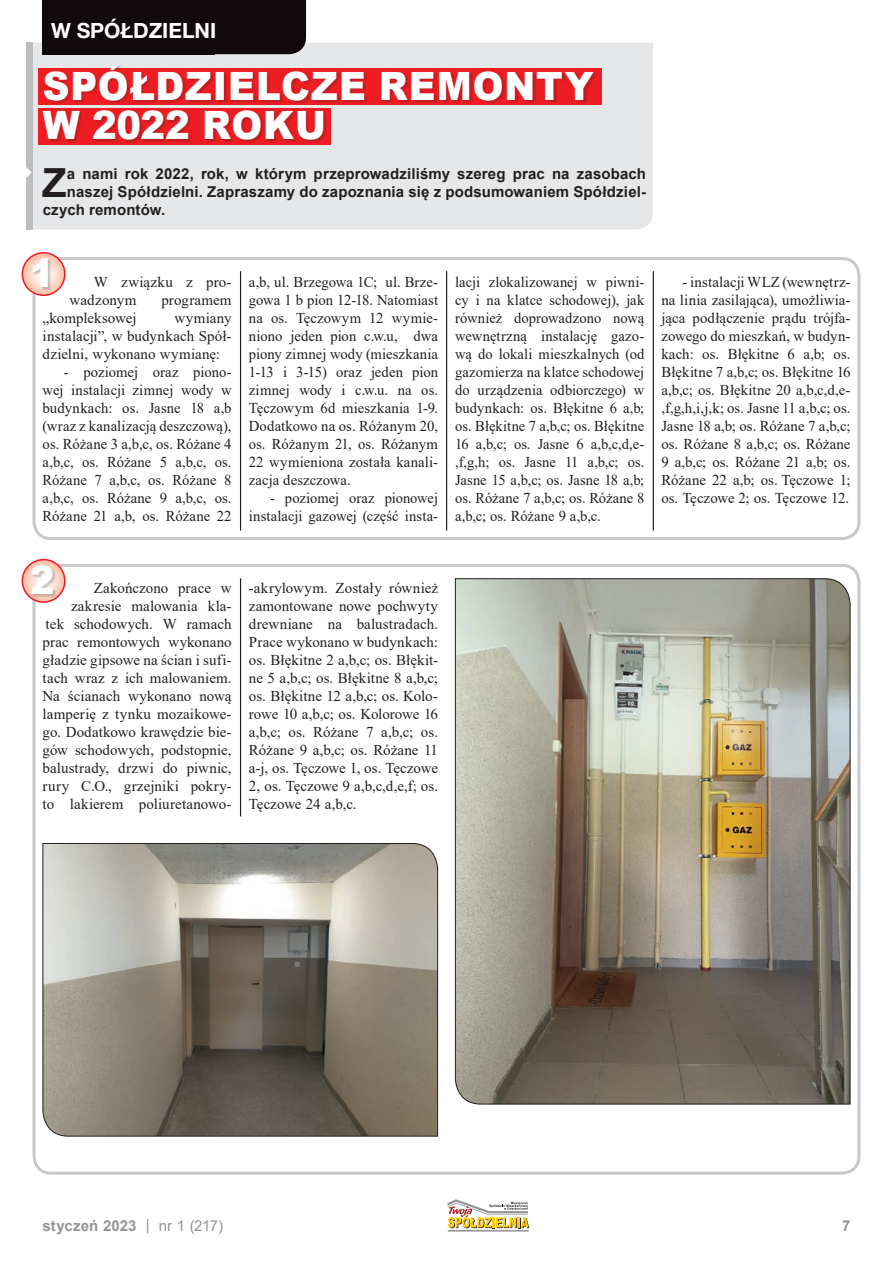
<style>
.page{position:relative;width:893px;height:1263px;background:#fff}
.page>*{position:absolute;margin:0;border:0;box-sizing:border-box;transform-origin:0 0}
.t1{font:700 40.2px "Arial";color:#231f20}
.t2{font:900 39px/39px "Arial";letter-spacing:.025em;color:#fff;scale:.95 1}
.t3{font:700 21px "Helvetica Neue LT Pro";color:#fff}
.t4{font:15px/18px "Times New Roman";letter-spacing:.005em;color:#231f20;text-align:justify}
.t5{font:700 15px "Arial";letter-spacing:.01em;color:#231f20}
.t6{font:700 15px "Arial";letter-spacing:.01em;color:#939598}
.s1{font-weight:400}
</style>
<div class="page">
<hr style="left:448px;top:1230px;width:81px;height:1px;background:#939598">
<svg style="left:447px;top:1199px;width:82px;height:29px"></svg>
<div style="left:33px;top:43px;width:620px;height:187px;background:#e6e7e9"></div>
<div style="left:33px;top:257px;width:827px;height:283px;border:3px solid #c7c8ca;border-radius:17px"></div>
<div style="left:26px;top:43px;width:7px;height:187px;background:#bcbdc0"></div>
<svg style="left:26px;top:167px;width:6px;height:11px"></svg>
<div style="left:39px;top:108px;width:292px;height:36px;background:#ee1d23"></div>
<svg style="left:22px;top:253px;width:43px;height:42px"></svg>
<div style="left:22px;top:252px;width:44px;height:44px;border:2px solid #ee1d23;border-radius:50%"></div>
<div style="left:43px;top:65px;width:555px;height:78px;background:#231f20;opacity:.25"></div>
<div style="left:33px;top:259px;width:19px;height:32px;background:#231f20;opacity:.25"></div>
<hr style="left:240px;top:271px;width:1px;height:259px;background:#231f20">
<hr style="left:446px;top:271px;width:1px;height:259px;background:#231f20">
<hr style="left:653px;top:271px;width:1px;height:259px;background:#231f20">
<div style="left:43px;top:0;width:263px;height:54px;background:#110a0c"></div>
<div style="left:33px;top:564px;width:827px;height:611px;border:3px solid #c7c8ca;border-radius:17px"></div>
<svg style="left:22px;top:560px;width:43px;height:42px"></svg>
<div style="left:22px;top:559px;width:44px;height:44px;border:2px solid #ee1d23;border-radius:50%"></div>
<div style="left:31px;top:566px;width:26px;height:32px;background:#231f20;opacity:.25"></div>
<hr style="left:240px;top:578px;width:1px;height:238px;background:#231f20">
<svg style="left:42px;top:843px;width:396px;height:294px;background:#8f897d"></svg>
<svg style="left:455px;top:578px;width:396px;height:527px;background:#979180"></svg>
<h3 class="t3" style="left:51px;top:18px;width:167px">W SPÓŁDZIELNI</h3>
<h2 class="t2" style="left:43px;top:65px;width:581px">SPÓŁDZIELCZE REMONTY<br>W 2022 ROKU</h2>
<h1 class="t1" style="left:42px;top:155px;width:26px">Z</h1>
<p class="t5" style="left:67px;top:163px;width:581px">a nami rok 2022, rok, w którym przeprowadziliśmy szereg prac na zasobach</p>
<p class="t5" style="left:67px;top:181px;width:581px">naszej Spółdzielni. Zapraszamy do zapoznania się z podsumowaniem Spółdziel-</p>
<p class="t5" style="left:43px;top:199px;width:124px">czych remontów.</p>
<h2 class="t2" style="left:30px;top:253px;width:28px">1</h2>
<p class="t4" style="left:70px;top:273px;width:163px;text-indent:24px">W związku z pro&shy;wadzonym</p>
<p class="t4" style="left:161px;top:291px;width:72px">programem</p>
<p class="t4" style="left:43px;top:309px;width:95px">„kompleksowej</p>
<p class="t4" style="left:43px;top:309px;width:191px;text-indent:132px">wymiany instalacji”, w budynkach Spół&shy;dzielni, wykonano wymianę:</p>
<p class="t4" style="left:43px;top:363px;width:191px;text-indent:21px">- poziomej oraz piono&shy;wej instalacji zimnej wody w budynkach: os. Jasne 18 a,b (wraz z kanalizacją deszczową), os. Różane 3 a,b,c, os. Różane 4 a,b,c, os. Różane 5 a,b,c, os.<br>Różane 7 a,b,c, os. Różane 8 a,b,c, os. Różane 9 a,b,c, os.<br>Różane 21 a,b, os. Różane 22</p>
<p class="t4" style="left:249px;top:273px;width:191px">a,b, ul. Brzegowa 1C; ul. Brze&shy;gowa 1 b pion 12-18. Natomiast na os. Tęczowym 12 wymie&shy;niono jeden pion c.w.u, dwa piony zimnej wody (mieszkania 1-13 i 3-15) oraz jeden pion zimnej wody i c.w.u. na os.<br>Tęczowym 6d mieszkania 1-9.<br>Dodatkowo na os. Różanym 20, os. Różanym 21, os. Różanym 22 wymieniona została kanali&shy;zacja deszczowa.</p>
<p class="t4" style="left:249px;top:489px;width:191px;text-align:right">- poziomej oraz pionowej instalacji gazowej (część insta-</p>
<h2 class="t2" style="left:30px;top:559px;width:28px">2</h2>
<p class="t4" style="left:43px;top:579px;width:191px;text-align:right">Zakończono prace w zakresie malowania kla-<br>tek schodowych. W ramach prac remontowych wykonano gładzie gipsowe na ścian i sufi&shy;tach wraz z ich malowaniem.<br>Na ścianach wykonano nową lamperię z tynku mozaikowe&shy;go. Dodatkowo krawędzie bie&shy;gów schodowych, podstopnie, balustrady, drzwi do piwnic, rury C.O., grzejniki pokry&shy;to lakierem poliuretanowo-</p>
<p class="t4" style="left:249px;top:579px;width:191px">-akrylowym. Zostały również zamontowane nowe pochwyty drewniane na balustradach.<br>Prace wykonano w budynkach: os. Błękitne 2 a,b,c; os. Błękit&shy;ne 5 a,b,c; os. Błękitne 8 a,b,c; os. Błękitne 12 a,b,c; os. Kolo&shy;rowe 10 a,b,c; os. Kolorowe 16 a,b,c; os. Różane 7 a,b,c; os.<br>Różane 9 a,b,c; os. Różane 11 a-j, os. Tęczowe 1, os. Tęczowe 2, os. Tęczowe 9 a,b,c,d,e,f; os.<br>Tęczowe 24 a,b,c.</p>
<p class="t4" style="left:455px;top:273px;width:191px">lacji zlokalizowanej w piwni&shy;cy i na klatce schodowej), jak również doprowadzono nową wewnętrzną instalację gazo&shy;wą do lokali mieszkalnych (od gazomierza na klatce schodowej do urządzenia odbiorczego) w budynkach: os. Błękitne 6 a,b; os. Błękitne 7 a,b,c; os. Błękitne 16 a,b,c; os. Jasne 6 a,b,c,d,e-,f,g,h; os. Jasne 11 a,b,c; os.<br>Jasne 15 a,b,c; os. Jasne 18 a,b; os. Różane 7 a,b,c; os. Różane 8 a,b,c; os. Różane 9 a,b,c.</p>
<p class="t4" style="left:661px;top:273px;width:191px;text-indent:21px">- instalacji WLZ (wewnętrz&shy;na linia zasilająca), umożliwia&shy;jąca podłączenie prądu trójfa&shy;zowego do mieszkań, w budyn&shy;kach: os. Błękitne 6 a,b; os.<br>Błękitne 7 a,b,c; os. Błękitne 16 a,b,c; os. Błękitne 20 a,b,c,d,e-,f,g,h,i,j,k; os. Jasne 11 a,b,c; os.<br>Jasne 18 a,b; os. Różane 7 a,b,c; os. Różane 8 a,b,c; os. Różane 9 a,b,c; os. Różane 21 a,b; os.<br>Różane 22 a,b; os. Tęczowe 1; os. Tęczowe 2; os. Tęczowe 12.</p>
<p class="t6" style="left:43px;top:1215px;width:182px">styczeń 2023 <span class="s1">| nr 1 (217)</span></p>
<p class="t6" style="left:842px;top:1215px;width:10px">7</p>
</div>
